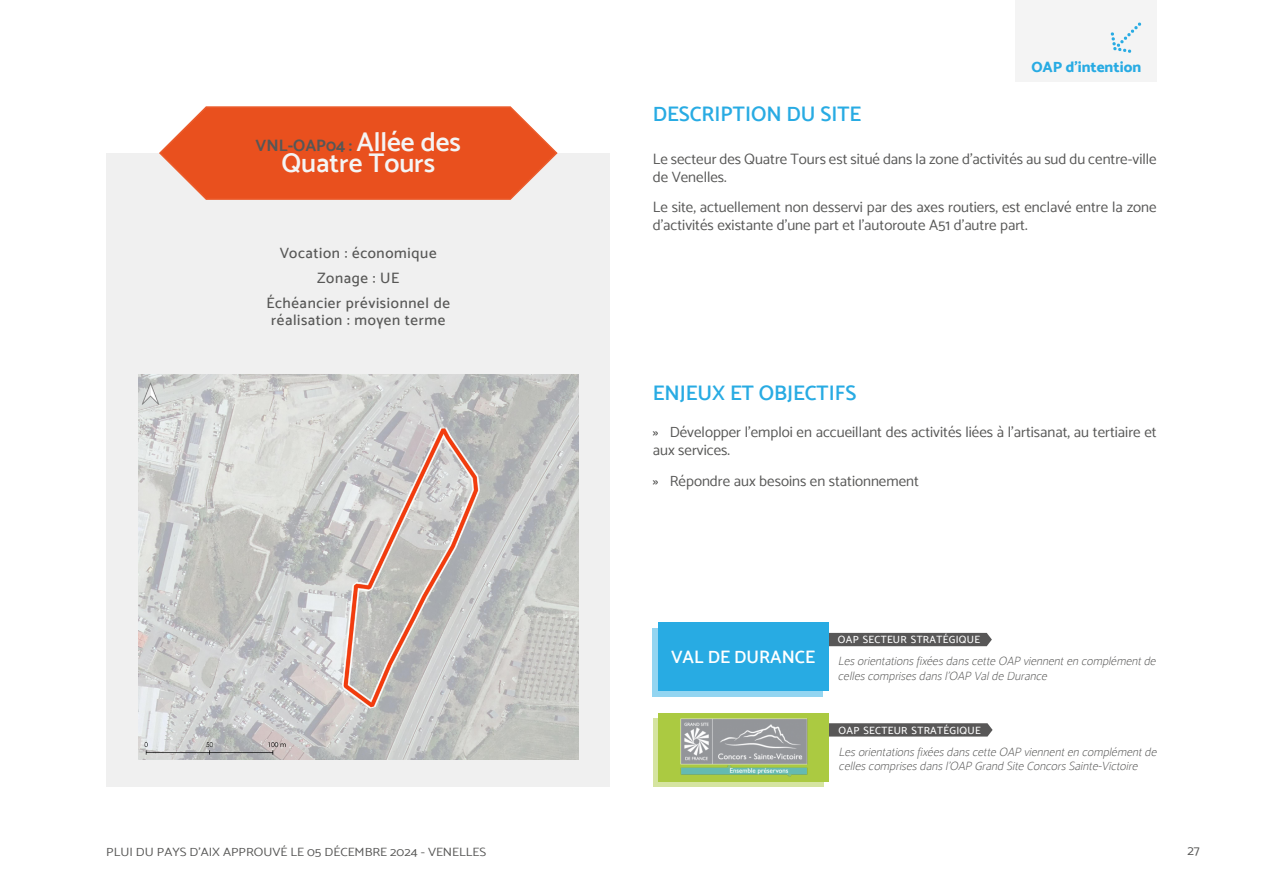
<style>
.page{position:relative;width:1263px;height:893px;background:#fff}
.page>*{position:absolute;margin:0;border:0;box-sizing:border-box;transform-origin:0 0}
.Nom_OAP{font:27px "Mosk Semi Bold 600";color:#f4f4f4}
.Titre_3_-_bleu{font:21px "Mosk Semi Bold 600";color:#28abe3}
.symbole3{font:18px "Mosk Semi Bold 600";color:#fff}
.Nom_OAP-2{font:16.5px "Mosk Bold 700";color:#575756}
.t1{font:15px/18px "Mosk Normal 400";color:#575756}
.Encadré{font:15px/16.5px "Mosk Medium 500";letter-spacing:.045em;color:#575756;text-align:center}
.t2{font:15px "Mosk Extra Bold 800";color:#28abe3}
.t3{font:13.5px "Mosk Normal 400";color:#575756}
.symbole_2{font:italic 12px/14.4px "Mosk Thin 100";color:#575756}
.t4{font:12px "Mosk Normal 400";color:#575756;scale:1.1 1}
.symbole{font:10.5px "Mosk Medium 500";letter-spacing:.03em;color:#fff}
.s1{font-family:"Mosk Semi Bold 600";font-size:27px;color:#f4f4f4}
.s2{font-family:"Mosk Medium 500"}
</style>
<div class="page">
<div style="left:106px;top:153px;width:504px;height:634px;background:#f0f0f0"></div>
<svg style="left:159px;top:106px;width:399px;height:94px;background:#ea6439"></svg>
<img style="left:138px;top:374px;width:440px;height:385px">
<svg style="left:653px;top:719px;width:170px;height:68px"></svg>
<svg style="left:829px;top:723px;width:163px;height:14px;background:#626161"></svg>
<div style="left:659px;top:713px;width:170px;height:68px;background:#abca41"></div>
<img style="left:680px;top:718px;width:127px;height:58px">
<div style="left:653px;top:628px;width:170px;height:68px;background:#93d5f1"></div>
<div style="left:828px;top:633px;width:164px;height:13px;background:#585757"></div>
<div style="left:658px;top:623px;width:170px;height:68px;background:#28abe3"></div>
<div style="left:1015px;top:0;width:142px;height:81px;background:#f4f4f4"></div>
<svg style="left:1110px;top:22px;width:31px;height:31px"></svg>
<p class="Titre_3_-_bleu" style="left:653px;top:102px;width:210px">DESCRIPTION DU SITE</p>
<p class="t2" style="left:1031px;top:57px;width:111px">OAP d'intention</p>
<p class="Nom_OAP-2" style="left:256px;top:136px;width:207px">VNL-OAP04 : <span class="s1">Allée des</span></p>
<p class="Nom_OAP" style="left:281px;top:147px;width:155px">Quatre Tours</p>
<p class="t1" style="left:653px;top:150px;width:505px">Le secteur des Quatre Tours est situé dans la zone d'activités au sud du centre-ville de Venelles.</p>
<p class="t1" style="left:653px;top:198px;width:505px">Le site, actuellement non desservi par des axes routiers, est enclavé entre la zone d'activités existante d'une part et l'autoroute A51 d'autre part.</p>
<p class="Encadré" style="left:280px;top:245px;width:158px">Vocation : économique</p>
<p class="Encadré" style="left:317px;top:270px;width:83px">Zonage : UE</p>
<p class="Encadré" style="left:266px;top:295px;width:185px">Échéancier prévisionnel de réalisation : moyen terme</p>
<p class="Titre_3_-_bleu" style="left:653px;top:380px;width:205px">ENJEUX ET OBJECTIFS</p>
<p class="t1" style="left:653px;top:423px;width:505px"><span class="s2">»</span> Développer l'emploi en accueillant des activités liées à l’artisanat, au tertiaire et aux services.</p>
<p class="t1" style="left:653px;top:472px;width:268px"><span class="s2">»</span> Répondre aux besoins en stationnement</p>
<p class="symbole" style="left:838px;top:634px;width:144px">OAP SECTEUR STRATÉGIQUE</p>
<p class="symbole3" style="left:671px;top:646px;width:146px">VAL DE DURANCE</p>
<p class="symbole_2" style="left:838px;top:654px;width:322px">Lesorientationsfixéesdanscette OAP viennenten complémentde cellescomprisesdansl’OAP Valde Durance</p>
<p class="symbole" style="left:839px;top:724px;width:144px">OAP SECTEUR STRATÉGIQUE</p>
<p class="symbole_2" style="left:839px;top:745px;width:322px">Lesorientationsfixéesdanscette OAP viennenten complémentde cellescomprisesdansl’OAP Grand Site ConcorsSainte-Victoire</p>
<p class="t4" style="left:106px;top:844px;width:347px">PLUI DU PAYS D’AIX APPROUVÉ LE 05 DÉCEMBRE 2024 - VENELLES</p>
<p class="t3" style="left:1187px;top:842px;width:14px">27</p>
</div>
